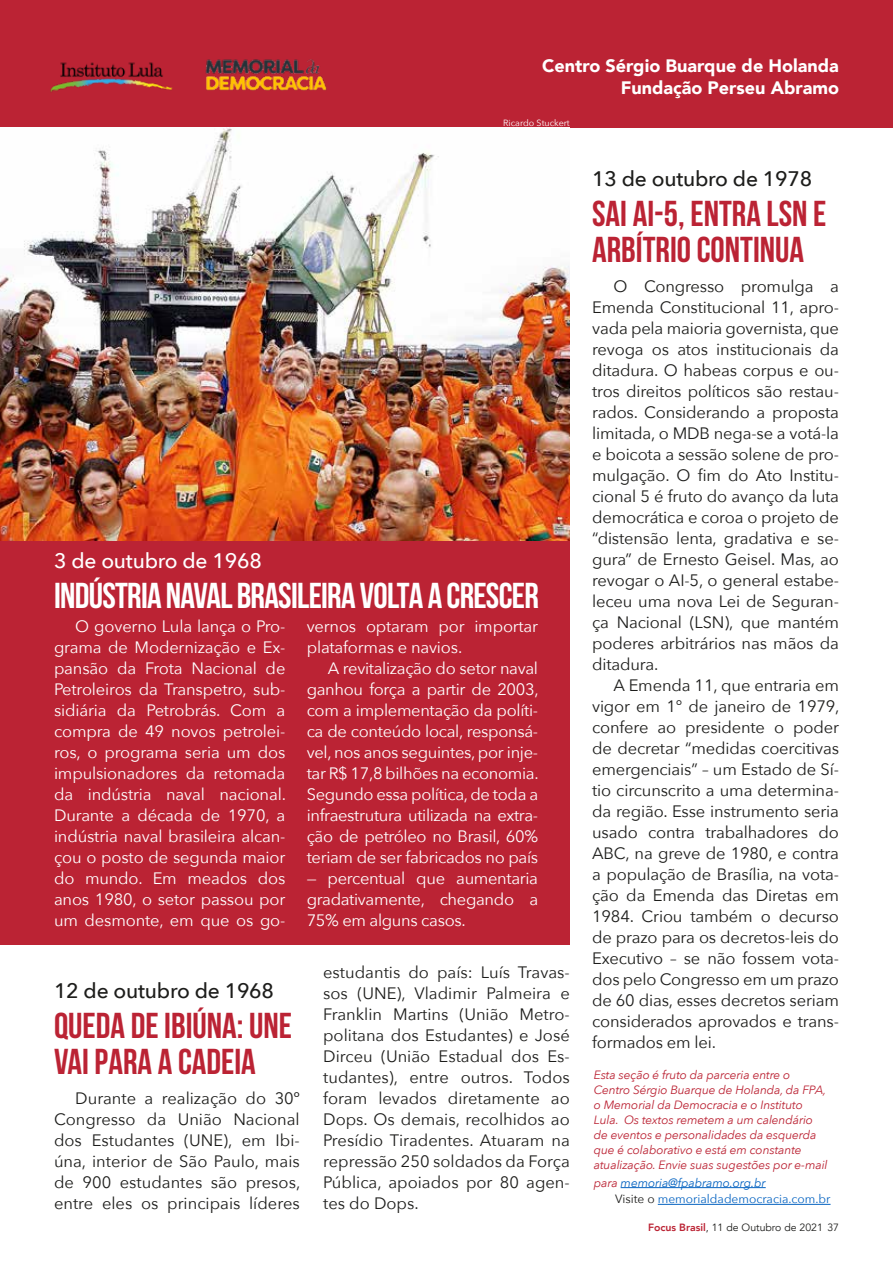
<style>
.page{position:relative;width:893px;height:1263px;background:#fff}
.page>*{position:absolute;margin:0;border:0;box-sizing:border-box;transform-origin:0 0}
.t1{font:700 36px/36px "Bebas Neue";color:#bb2334}
.t2{font:700 36px "Bebas Neue";letter-spacing:-.02em;color:#fff}
.t3{font:500 21px "Avenir Next";letter-spacing:-.01em;color:#1d1d1b}
.t4{font:500 21px "Avenir Next";letter-spacing:-.01em;color:#fff}
.t5{font:900 18px/21.6px "Avenir";color:#fff;text-align:right}
.t6{font:16.5px/21px "Avenir Next";letter-spacing:-.01em;color:#1d1d1b;text-align:justify}
.t7{font:16.5px/21px "Avenir Next";letter-spacing:-.02em;color:#fff;text-align:justify}
.t8{font:italic 12px/15px "Avenir Next";letter-spacing:-.01em;color:#bb2334}
.t9{font:12px/16.6px "Avenir Next";color:#0563c1}
.t10{font:10.5px "Avenir";color:#1d1d1b}
.t11{font:9px "Avenir Next";color:#fff}
.s1{font-style:italic;color:#bb2334}
.s2{font-style:italic}
.s3{color:#1d1d1b}
.s4{font-weight:800;color:#bb2334}
</style>
<div class="page">
<div style="left:0;top:0;width:893px;height:128px;background:#bb2334"></div>
<div style="left:0;top:127px;width:570px;height:818px;background:#bb2334"></div>
<img style="left:0;top:128px;width:570px;height:412px">
<hr style="left:621px;top:1187px;width:145px;height:1px;background:#0563c1">
<hr style="left:658px;top:1204px;width:172px;height:1px;background:#0563c1">
<img style="left:205px;top:59px;width:122px;height:32px">
<img style="left:50px;top:62px;width:123px;height:30px">
<p class="t5" style="left:542px;top:54px;width:298px">Centro Sérgio Buarque de Holanda<br>Fundação Perseu Abramo</p>
<p class="t11" style="left:503px;top:115px;width:68px">Ricardo Stuckert</p>
<p class="t4" style="left:54px;top:543px;width:209px">3 de outubro de 1968</p>
<h1 class="t2" style="left:54px;top:576px;width:486px">INDÚSTRIA NAVAL BRASILEIRA VOLTA A CRESCER</h1>
<p class="t7" style="left:54px;top:615px;width:233px;text-indent:21px">O governo Lula lança o Pro&shy;grama de Modernização e Ex&shy;pansão da Frota Nacional de Petroleiros da Transpetro, sub&shy;sidiária da Petrobrás. Com a compra de 49 novos petrolei&shy;ros, o programa seria um dos impulsionadores da retomada da indústria naval nacional.<br>Durante a década de 1970, a indústria naval brasileira alcan&shy;çou o posto de segunda maior do mundo. Em meados dos anos 1980, o setor passou por um desmonte, em que os go-</p>
<p class="t7" style="left:307px;top:615px;width:233px">vernos optaram por importar plataformas e navios.</p>
<p class="t7" style="left:307px;top:657px;width:233px;text-indent:21px">A revitalização do setor naval ganhou força a partir de 2003, com a implementação da políti&shy;ca de conteúdo local, responsá&shy;vel, nos anos seguintes, por inje&shy;tar R$ 17,8 bilhões na economia.<br>Segundo essa política, de toda a infraestrutura utilizada na extra&shy;ção de petróleo no Brasil, 60% teriam de ser fabricados no país</p>
<p class="t7" style="left:307px;top:867px;width:233px">— percentual que aumentaria gradativamente, chegando a 75% em alguns casos.</p>
<p class="t3" style="left:54px;top:973px;width:222px">12 de outubro de 1968</p>
<h1 class="t1" style="left:54px;top:1007px;width:240px">QUEDA DE IBIÚNA: UNE<br>VAI PARA A CADEIA</h1>
<p class="t6" style="left:54px;top:1087px;width:248px;text-indent:21px">Durante a realização do 30º Congresso da União Nacional dos Estudantes (UNE), em Ibi&shy;úna, interior de São Paulo, mais de 900 estudantes são presos, entre eles os principais líderes</p>
<p class="t6" style="left:323px;top:961px;width:248px">estudantis do país: Luís Travas&shy;sos (UNE), Vladimir Palmeira e Franklin Martins (União Metro&shy;politana dos Estudantes) e José Dirceu (União Estadual dos Es&shy;tudantes), entre outros. Todos foram levados diretamente ao Dops. Os demais, recolhidos ao Presídio Tiradentes. Atuaram na repressão 250 soldados da Força Pública, apoiados por 80 agen&shy;tes do Dops.</p>
<p class="t3" style="left:592px;top:161px;width:222px">13 de outubro de 1978</p>
<h1 class="t1" style="left:592px;top:195px;width:236px">SAI AI-5, ENTRA LSN E<br>ARBÍTRIO CONTINUA</h1>
<p class="t6" style="left:592px;top:275px;width:248px;text-indent:21px">O Congresso promulga a Emenda Constitucional 11, apro&shy;vada pela maioria governista, que revoga os atos institucionais da ditadura. O habeas corpus e ou&shy;tros direitos políticos são restau&shy;rados. Considerando a proposta limitada, o MDB nega-se a votá-la e boicota a sessão solene de pro&shy;mulgação. O fim do Ato Institu&shy;cional 5 é fruto do avanço da luta democrática e coroa o projeto de “distensão lenta, gradativa e se&shy;gura” de Ernesto Geisel. Mas, ao revogar o AI-5, o general estabe&shy;leceu uma nova Lei de Seguran&shy;ça Nacional (LSN), que mantém poderes arbitrários nas mãos da ditadura.</p>
<p class="t6" style="left:592px;top:674px;width:249px;text-indent:21px">A Emenda 11, que entraria em vigor em 1° de janeiro de 1979, confere ao presidente o poder de decretar “medidas coercitivas emergenciais” – um Estado de Sí&shy;tio circunscrito a uma determina&shy;da região. Esse instrumento seria usado contra trabalhadores do ABC, na greve de 1980, e contra a população de Brasília, na vota&shy;ção da Emenda das Diretas em 1984. Criou também o decurso de prazo para os decretos-leis do Executivo – se não fossem vota&shy;dos pelo Congresso em um prazo de 60 dias, esses decretos seriam considerados aprovados e trans&shy;formados em lei.</p>
<p class="t8" style="left:594px;top:1066px;width:235px">Esta seção é fruto da parceria entre o Centro Sérgio Buarque de Holanda, da FPA, o Memorial da Democracia e o Instituto Lula. Os textos remetem a um calendário de eventos e personalidades da esquerda que é colaborativo e está em constante atualização. Envie suas sugestões por e-mail</p>
<p class="t9" style="left:615px;top:1174px;width:217px;text-indent:-21px"><span class="s1">para</span> <span class="s2">memoria@fpabramo.org.br<br></span><span class="s3">Visite o</span> memorialdademocracia.com.br</p>
<p class="t10" style="left:648px;top:1221px;width:193px"><span class="s4">Focus Brasil</span>, 11 de Outubro de 2021 37</p>
</div>
